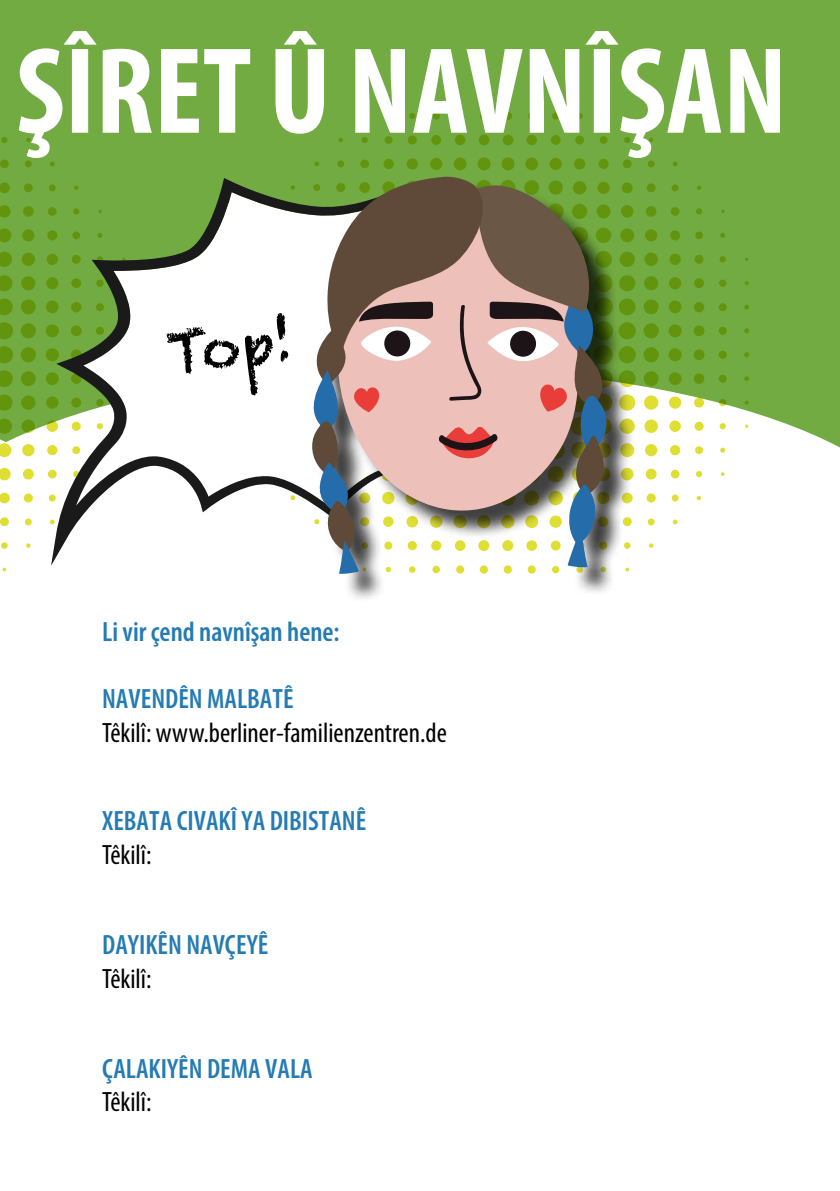
<style>
.page{position:relative;width:840px;height:1191px;background:#fff}
.page>*{position:absolute;margin:0;border:0;box-sizing:border-box;transform-origin:0 0}
.t1{font:700 condensed 124px "Myriad Pro";color:#fff}
.t2{font:600 condensed 28px "Myriad Pro";color:#257bb3}
.t3{font:condensed 28px "Myriad Pro";color:#000}
</style>
<div class="page">
<div style="left:0;top:0;width:839px;height:468px;background:#72ab42"></div>
<svg style="left:635px;top:371px;width:204px;height:176px;fill:#fff"></svg>
<svg style="left:0;top:322px;width:13px;height:17px"></svg>
<svg style="left:0;top:298px;width:13px;height:17px"></svg>
<svg style="left:0;top:275px;width:12px;height:16px"></svg>
<svg style="left:0;top:252px;width:12px;height:15px"></svg>
<div style="left:21px;top:323px;width:15px;height:15px;background:#63940d;border-radius:50%"></div>
<div style="left:21px;top:299px;width:15px;height:15px;background:#63940d;border-radius:50%"></div>
<div style="left:21px;top:276px;width:14px;height:14px;background:#63940d;border-radius:50%"></div>
<svg style="left:0;top:228px;width:11px;height:14px"></svg>
<div style="left:22px;top:252px;width:13px;height:14px;background:#63940d;border-radius:50%"></div>
<div style="left:46px;top:324px;width:13px;height:13px;background:#63940d;border-radius:50%"></div>
<svg style="left:46px;top:300px;width:13px;height:13px"></svg>
<svg style="left:0;top:205px;width:11px;height:13px"></svg>
<svg style="left:22px;top:229px;width:13px;height:12px"></svg>
<div style="left:46px;top:277px;width:12px;height:12px;background:#63940d;border-radius:50%"></div>
<div style="left:47px;top:254px;width:11px;height:11px;background:#63940d;border-radius:50%"></div>
<div style="left:0;top:182px;width:10px;height:11px;background:#63940d;border-radius:50%"></div>
<div style="left:23px;top:206px;width:11px;height:11px;background:#63940d;border-radius:50%"></div>
<svg style="left:47px;top:230px;width:10px;height:10px"></svg>
<div style="left:24px;top:183px;width:9px;height:9px;background:#63940d;border-radius:50%"></div>
<svg style="left:48px;top:207px;width:9px;height:9px"></svg>
<div style="left:0;top:159px;width:9px;height:9px;background:#63940d;border-radius:50%"></div>
<div style="left:49px;top:184px;width:7px;height:7px;background:#63940d;border-radius:50%"></div>
<div style="left:25px;top:160px;width:7px;height:7px;background:#63940d;border-radius:50%"></div>
<div style="left:1px;top:137px;width:7px;height:6px;background:#63940d;border-radius:50%"></div>
<svg style="left:50px;top:161px;width:5px;height:5px"></svg>
<svg style="left:26px;top:138px;width:5px;height:4px"></svg>
<svg style="left:0;top:346px;width:51px;height:226px"></svg>
<div style="left:643px;top:323px;width:15px;height:15px;background:#63940d;border-radius:50%"></div>
<div style="left:643px;top:347px;width:15px;height:15px;background:#63940d;border-radius:50%"></div>
<svg style="left:643px;top:299px;width:15px;height:15px"></svg>
<div style="left:643px;top:371px;width:15px;height:15px;background:#63940d;border-radius:50%"></div>
<svg style="left:643px;top:395px;width:15px;height:15px"></svg>
<svg style="left:643px;top:276px;width:15px;height:14px"></svg>
<svg style="left:644px;top:252px;width:13px;height:14px"></svg>
<div style="left:644px;top:419px;width:13px;height:14px;background:#dede33;border-radius:50%"></div>
<svg style="left:668px;top:348px;width:13px;height:13px"></svg>
<svg style="left:668px;top:324px;width:13px;height:13px"></svg>
<svg style="left:477px;top:157px;width:13px;height:13px"></svg>
<svg style="left:501px;top:157px;width:13px;height:13px"></svg>
<svg style="left:453px;top:157px;width:13px;height:13px"></svg>
<svg style="left:668px;top:372px;width:13px;height:13px"></svg>
<svg style="left:668px;top:300px;width:13px;height:13px"></svg>
<svg style="left:525px;top:157px;width:13px;height:13px"></svg>
<svg style="left:668px;top:396px;width:13px;height:13px"></svg>
<svg style="left:644px;top:444px;width:13px;height:12px"></svg>
<svg style="left:644px;top:229px;width:13px;height:12px"></svg>
<svg style="left:668px;top:277px;width:13px;height:12px"></svg>
<div style="left:430px;top:158px;width:12px;height:12px;background:#63940d;border-radius:50%"></div>
<div style="left:549px;top:158px;width:12px;height:12px;background:#63940d;border-radius:50%"></div>
<div style="left:669px;top:420px;width:11px;height:12px;background:#dede33;border-radius:50%"></div>
<div style="left:406px;top:158px;width:11px;height:11px;background:#63940d;border-radius:50%"></div>
<svg style="left:573px;top:158px;width:12px;height:11px"></svg>
<div style="left:669px;top:254px;width:11px;height:11px;background:#63940d;border-radius:50%"></div>
<svg style="left:693px;top:349px;width:11px;height:11px"></svg>
<svg style="left:693px;top:325px;width:11px;height:11px"></svg>
<svg style="left:478px;top:134px;width:11px;height:11px"></svg>
<svg style="left:502px;top:134px;width:11px;height:11px"></svg>
<div style="left:645px;top:469px;width:11px;height:10px;background:#dede33;border-radius:50%"></div>
<svg style="left:645px;top:206px;width:11px;height:11px"></svg>
<div style="left:454px;top:135px;width:11px;height:10px;background:#63940d;border-radius:50%"></div>
<svg style="left:693px;top:373px;width:11px;height:11px"></svg>
<div style="left:693px;top:302px;width:11px;height:10px;background:#63940d;border-radius:50%"></div>
<div style="left:526px;top:135px;width:10px;height:10px;background:#63940d;border-radius:50%"></div>
<div style="left:669px;top:445px;width:11px;height:10px;background:#dede33;border-radius:50%"></div>
<div style="left:383px;top:159px;width:10px;height:10px;background:#63940d;border-radius:50%"></div>
<svg style="left:669px;top:230px;width:11px;height:10px"></svg>
<div style="left:598px;top:159px;width:10px;height:10px;background:#63940d;border-radius:50%"></div>
<svg style="left:693px;top:397px;width:10px;height:10px"></svg>
<svg style="left:431px;top:135px;width:10px;height:10px"></svg>
<svg style="left:550px;top:135px;width:10px;height:10px"></svg>
<svg style="left:693px;top:278px;width:10px;height:10px"></svg>
<div style="left:694px;top:422px;width:9px;height:9px;background:#dede33;border-radius:50%"></div>
<div style="left:646px;top:493px;width:9px;height:9px;background:#dede33;border-radius:50%"></div>
<svg style="left:407px;top:135px;width:9px;height:10px"></svg>
<div style="left:575px;top:135px;width:8px;height:9px;background:#63940d;border-radius:50%"></div>
<div style="left:694px;top:255px;width:9px;height:9px;background:#63940d;border-radius:50%"></div>
<svg style="left:646px;top:183px;width:9px;height:9px"></svg>
<svg style="left:670px;top:207px;width:9px;height:9px"></svg>
<div style="left:360px;top:159px;width:9px;height:9px;background:#63940d;border-radius:50%"></div>
<div style="left:670px;top:470px;width:9px;height:8px;background:#dede33;border-radius:50%"></div>
<svg style="left:622px;top:159px;width:9px;height:9px"></svg>
<div style="left:718px;top:351px;width:8px;height:8px;background:#63940d;border-radius:50%"></div>
<div style="left:504px;top:112px;width:8px;height:8px;background:#63940d;border-radius:50%"></div>
<div style="left:718px;top:327px;width:8px;height:8px;background:#63940d;border-radius:50%"></div>
<div style="left:480px;top:112px;width:8px;height:8px;background:#63940d;border-radius:50%"></div>
<svg style="left:694px;top:446px;width:8px;height:8px"></svg>
<div style="left:718px;top:303px;width:8px;height:8px;background:#63940d;border-radius:50%"></div>
<svg style="left:718px;top:375px;width:8px;height:8px"></svg>
<div style="left:384px;top:136px;width:8px;height:8px;background:#63940d;border-radius:50%"></div>
<div style="left:456px;top:112px;width:8px;height:8px;background:#63940d;border-radius:50%"></div>
<div style="left:527px;top:112px;width:8px;height:8px;background:#63940d;border-radius:50%"></div>
<div style="left:599px;top:136px;width:8px;height:8px;background:#63940d;border-radius:50%"></div>
<svg style="left:694px;top:231px;width:8px;height:8px"></svg>
<svg style="left:432px;top:112px;width:7px;height:8px"></svg>
<svg style="left:718px;top:279px;width:8px;height:8px"></svg>
<svg style="left:718px;top:399px;width:8px;height:7px"></svg>
<svg style="left:551px;top:112px;width:8px;height:8px"></svg>
<svg style="left:671px;top:494px;width:7px;height:7px"></svg>
<div style="left:671px;top:184px;width:7px;height:7px;background:#63940d;border-radius:50%"></div>
<div style="left:337px;top:160px;width:7px;height:7px;background:#63940d;border-radius:50%"></div>
<div style="left:647px;top:518px;width:7px;height:7px;background:#dede33;border-radius:50%"></div>
<div style="left:647px;top:160px;width:7px;height:7px;background:#63940d;border-radius:50%"></div>
<svg style="left:695px;top:208px;width:6px;height:7px"></svg>
<svg style="left:409px;top:113px;width:6px;height:6px"></svg>
<svg style="left:576px;top:113px;width:6px;height:6px"></svg>
<svg style="left:719px;top:256px;width:6px;height:6px"></svg>
<svg style="left:695px;top:471px;width:6px;height:6px"></svg>
<svg style="left:719px;top:423px;width:6px;height:6px"></svg>
<svg style="left:361px;top:137px;width:6px;height:6px"></svg>
<svg style="left:623px;top:137px;width:7px;height:6px"></svg>
<svg style="left:720px;top:233px;width:4px;height:5px"></svg>
<svg style="left:744px;top:328px;width:4px;height:5px"></svg>
<svg style="left:719px;top:447px;width:5px;height:6px"></svg>
<svg style="left:601px;top:113px;width:4px;height:6px"></svg>
<svg style="left:386px;top:113px;width:5px;height:5px"></svg>
<svg style="left:744px;top:352px;width:4px;height:5px"></svg>
<svg style="left:672px;top:519px;width:5px;height:5px"></svg>
<svg style="left:744px;top:305px;width:4px;height:5px"></svg>
<svg style="left:314px;top:161px;width:5px;height:5px"></svg>
<svg style="left:673px;top:161px;width:4px;height:5px"></svg>
<svg style="left:743px;top:376px;width:5px;height:5px"></svg>
<svg style="left:648px;top:543px;width:5px;height:5px"></svg>
<svg style="left:697px;top:186px;width:4px;height:4px"></svg>
<svg style="left:696px;top:496px;width:4px;height:4px"></svg>
<svg style="left:649px;top:138px;width:4px;height:4px"></svg>
<svg style="left:338px;top:138px;width:5px;height:4px"></svg>
<svg style="left:744px;top:400px;width:4px;height:5px"></svg>
<svg style="left:744px;top:281px;width:4px;height:4px"></svg>
<svg style="left:720px;top:472px;width:4px;height:4px"></svg>
<svg style="left:744px;top:424px;width:4px;height:4px"></svg>
<svg style="left:51px;top:178px;width:254px;height:388px;fill:#fff"></svg>
<div style="left:315px;top:180px;width:320px;height:423px;background:#000;opacity:.75"></div>
<svg style="left:305px;top:176px;width:306px;height:398px;background:#a7998a"></svg>
<svg style="left:166px;top:304px;width:122px;height:100px;background:#d8d8d8"></svg>
<h1 class="t1" style="left:16px;top:14px;width:772px">ŞÎRET Û NAVNÎŞAN</h1>
<p class="t2" style="left:102px;top:614px;width:239px">Li vir çend navnîşan hene:</p>
<p class="t2" style="left:102px;top:681px;width:193px">NAVENDÊN MALBATÊ</p>
<p class="t3" style="left:102px;top:715px;width:346px">Têkilî: www.berliner-familienzentren.de</p>
<p class="t2" style="left:102px;top:803px;width:265px">XEBATA CIVAKÎ YA DIBISTANÊ</p>
<p class="t3" style="left:102px;top:837px;width:51px">Têkilî:</p>
<p class="t2" style="left:102px;top:927px;width:168px">DAYIKÊN NAVÇEYÊ</p>
<p class="t3" style="left:102px;top:961px;width:51px">Têkilî:</p>
<p class="t2" style="left:102px;top:1051px;width:212px">ÇALAKIYÊN DEMA VALA</p>
<p class="t3" style="left:102px;top:1085px;width:51px">Têkilî:</p>
</div>
